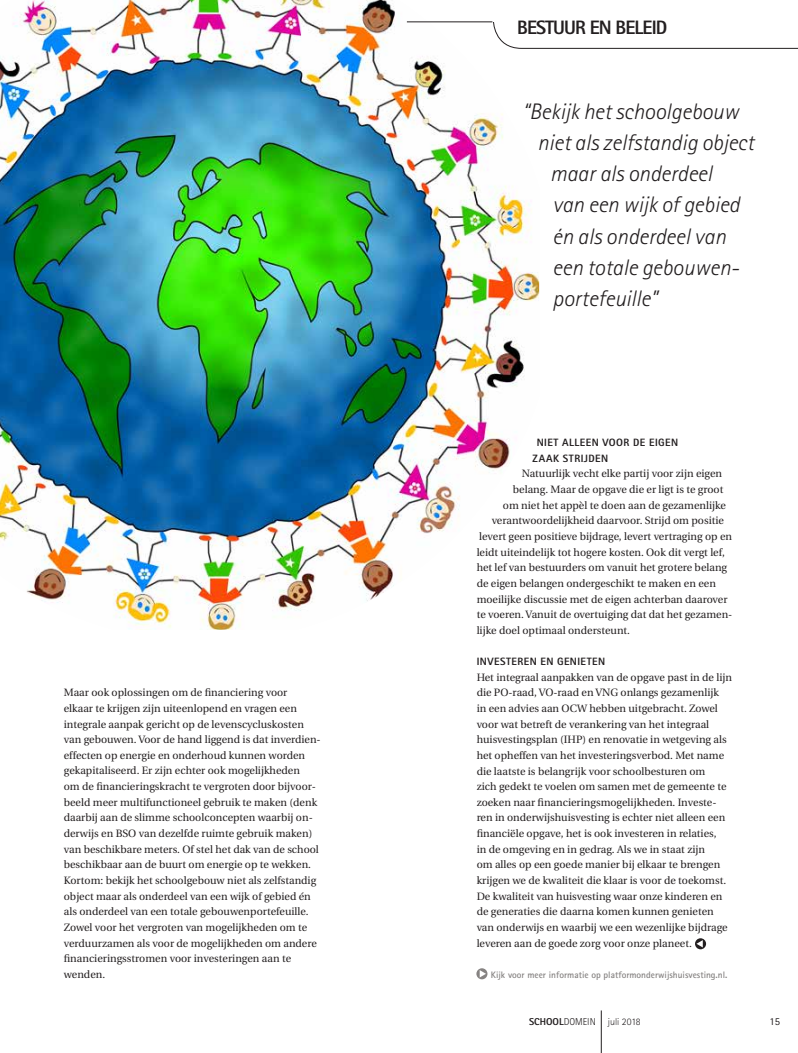
<style>
.page{position:relative;width:798px;height:1053px;background:#fff}
.page>*{position:absolute;margin:0;border:0;box-sizing:border-box;transform-origin:0 0}
.t1{font:italic 300 22.5px "Rotis Sans Serif";color:#231f20}
.t2{font:800 19.38px "Rotis Sans Serif";letter-spacing:-.05em;color:#231f20}
.t3{font:10.62px/15.6px "Utopia";color:#231f20}
.t4{font:800 10.62px/15.6px "Rotis Sans Serif";letter-spacing:.04em;color:#231f20}
.t5{font:10.62px "Rotis Sans Serif";color:#231f20}
.t6{font:300 10px "Rotis Sans Serif";color:#231f20}
.t7{font:700 9.38px "Rotis Sans Serif";color:#868382}
.s1{font-weight:800}
</style>
<div class="page">
<svg style="left:539px;top:47px;width:258px;height:2px"></svg>
<hr style="left:600px;top:1010px;width:1px;height:42px;background:#231f20">
<div style="left:476px;top:968px;width:11px;height:11px;background:#868382;border-radius:50%"></div>
<svg style="left:479px;top:970px;width:7px;height:7px"></svg>
<svg style="left:694px;top:938px;width:11px;height:11px"></svg>
<svg style="left:696px;top:940px;width:6px;height:7px"></svg>
<img style="left:0;top:0;width:539px;height:629px">
<hr style="left:407px;top:22px;width:85px;height:1px;background:#231f20">
<p class="t3" style="left:64px;top:685px;width:257px">Maar ook oplossingen om de financiering voor elkaar te krijgen zijn uiteenlopend en vragen een integrale aanpak gericht op de levenscycluskosten van gebouwen. Voor de hand liggend is dat inverdien&shy;effecten op energie en onderhoud kunnen worden gekapitaliseerd. Er zijn echter ook mogelijkheden<br>om de financieringskracht te vergroten door bijvoor&shy;beeld meer multifunctioneel gebruik te maken (denk daarbij aan de slimme schoolconcepten waarbij on&shy;derwijs en BSO van dezelfde ruimte gebruik maken) van beschikbare meters. Of stel het dak van de school beschikbaar aan de buurt om energie op te wekken.<br>Kortom: bekijk het schoolgebouw niet als zelfstandig object maar als onderdeel van een wijk of gebied én als onderdeel van een totale gebouwenportefeuille.<br>Zowel voor het vergroten van mogelijkheden om te verduurzamen als voor de mogelijkheden om andere financieringsstromen voor investeringen aan te wenden.</p>
<h2 class="t2" style="left:517px;top:15px;width:151px">BESTUUR EN BELEID</h2>
<h1 class="t1" style="left:522px;top:98px;width:218px">“Bekijk het schoolgebouw</h1>
<h1 class="t1" style="left:537px;top:129px;width:218px">niet als zelfstandig object</h1>
<h1 class="t1" style="left:550px;top:160px;width:164px">maar als onderdeel</h1>
<h1 class="t1" style="left:552px;top:192px;width:189px">van een wijk of gebied</h1>
<h1 class="t1" style="left:552px;top:223px;width:175px">én als onderdeel van</h1>
<h1 class="t1" style="left:552px;top:254px;width:188px">een totale gebouwen-</h1>
<h1 class="t1" style="left:552px;top:285px;width:106px">portefeuille”</h1>
<p class="t4" style="left:532px;top:434px;width:147px;text-indent:4px">NIET ALLEEN VOOR DE EIGEN<br>ZAAK STRIJDEN</p>
<p class="t3" style="left:521px;top:466px;width:202px">Natuurlijk vecht elke partij voor zijn eigen</p>
<p class="t3" style="left:512px;top:482px;width:212px">belang. Maar de opgave die er ligt is te groot</p>
<p class="t3" style="left:502px;top:497px;width:224px">om niet het appèl te doen aan de gezamenlijke</p>
<p class="t3" style="left:491px;top:513px;width:234px">verantwoordelijkheid daarvoor. Strijd om positie</p>
<p class="t3" style="left:479px;top:528px;width:254px">levert geen positieve bijdrage, levert vertraging op en</p>
<p class="t3" style="left:476px;top:544px;width:250px">leidt uiteindelijk tot hogere kosten. Ook dit vergt lef,</p>
<p class="t3" style="left:476px;top:560px;width:252px">het lef van bestuurders om vanuit het grotere belang</p>
<p class="t3" style="left:476px;top:575px;width:241px">de eigen belangen ondergeschikt te maken en een</p>
<p class="t3" style="left:476px;top:591px;width:252px">moeilijke discussie met de eigen achterban daarover</p>
<p class="t3" style="left:476px;top:607px;width:257px">te voeren. Vanuit de overtuiging dat dat het gezamen-</p>
<p class="t3" style="left:476px;top:622px;width:155px">lijke doel optimaal ondersteunt.</p>
<p class="t4" style="left:476px;top:653px;width:130px">INVESTEREN EN GENIETEN</p>
<p class="t3" style="left:476px;top:669px;width:257px">Het integraal aanpakken van de opgave past in de lijn die PO-raad, VO-raad en VNG onlangs gezamenlijk<br>in een advies aan OCW hebben uitgebracht. Zowel voor wat betreft de verankering van het integraal huisvestingsplan (IHP) en renovatie in wetgeving als het opheffen van het investeringsverbod. Met name die laatste is belangrijk voor schoolbesturen om<br>zich gedekt te voelen om samen met de gemeente te zoeken naar financieringsmogelijkheden. Investe&shy;ren in onderwijshuisvesting is echter niet alleen een financiële opgave, het is ook investeren in relaties,<br>in de omgeving en in gedrag. Als we in staat zijn<br>om alles op een goede manier bij elkaar te brengen krijgen we de kwaliteit die klaar is voor de toekomst.<br>De kwaliteit van huisvesting waar onze kinderen en de generaties die daarna komen kunnen genieten van onderwijs en waarbij we een wezenlijke bijdrage leveren aan de goede zorg voor onze planeet.</p>
<p class="t7" style="left:490px;top:968px;width:238px">Kijk voor meer informatie op platformonderwijshuisvesting.nl.</p>
<p class="t6" style="left:529px;top:1015px;width:113px"><span class="s1">SCHOOL</span>DOMEIN juli 2018</p>
<p class="t5" style="left:769px;top:1014px;width:12px">15</p>
</div>
